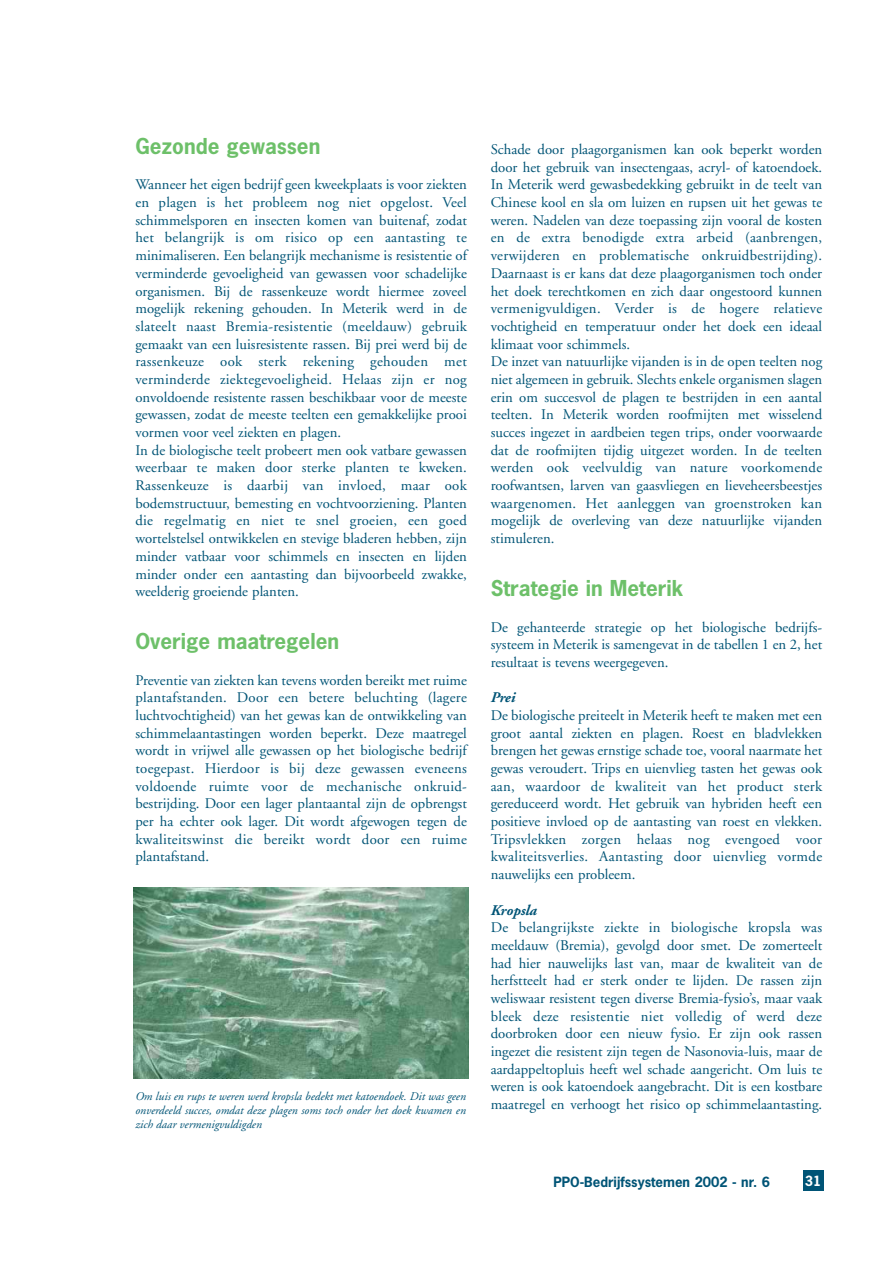
<style>
.page{position:relative;width:893px;height:1263px;background:#fff}
.page>*{position:absolute;margin:0;border:0;box-sizing:border-box;transform-origin:0 0}
.t1{font:700 20.7px "News Gothic";color:#6dc069}
.t2{font:14.7px/17.7px "Adobe Garamond";color:#005476;text-align:justify}
.t3{font:italic 700 14.7px "Adobe Garamond";color:#005476}
.t4{font:700 13.2px "News Gothic";color:#005476}
.t5{font:700 13.2px "News Gothic";color:#fff}
.t6{font:italic 11.85px/14.1px "Adobe Garamond";color:#005476;text-align:justify}
</style>
<div class="page">
<svg style="left:133px;top:887px;width:691px;height:304px"></svg>
<h1 class="t1" style="left:135px;top:138px;width:186px">Gezonde gewassen</h1>
<p class="t2" style="left:135px;top:177px;width:333px;text-align:left">Wanneer het eigen bedrijf geen kweekplaats is voor ziekten en plagen is het probleem nog niet opgelost. Veel schimmelsporen en insecten komen van buitenaf, zodat het belangrijk is om risico op een aantasting te minimaliseren. Een belangrijk mechanisme is resistentie of verminderde gevoeligheid van gewassen voor schadelijke organismen. Bij de rassenkeuze wordt hiermee zoveel mogelijk rekening gehouden. In Meterik werd in de slateelt naast Bremia-resistentie (meeldauw) gebruik gemaakt van een luisresistente rassen. Bij prei werd bij de rassenkeuze ook sterk rekening gehouden met verminderde ziektegevoeligheid. Helaas zijn er nog onvoldoende resistente rassen beschikbaar voor de meeste gewassen, zodat de meeste teelten een gemakkelijke prooi vormen voor veel ziekten en plagen.<br>In de biologische teelt probeert men ook vatbare gewassen weerbaar te maken door sterke planten te kweken.<br>Rassenkeuze is daarbij van invloed, maar ook bodemstructuur, bemesting en vochtvoorziening. Planten die regelmatig en niet te snel groeien, een goed wortelstelsel ontwikkelen en stevige bladeren hebben, zijn minder vatbaar voor schimmels en insecten en lijden minder onder een aantasting dan bijvoorbeeld zwakke, weelderig groeiende planten.</p>
<h1 class="t1" style="left:135px;top:633px;width:205px">Overige maatregelen</h1>
<p class="t2" style="left:135px;top:672px;width:333px">Preventie van ziekten kan tevens worden bereikt met ruime plantafstanden. Door een betere beluchting (lagere luchtvochtigheid) van het gewas kan de ontwikkeling van schimmelaantastingen worden beperkt. Deze maatregel wordt in vrijwel alle gewassen op het biologische bedrijf toegepast. Hierdoor is bij deze gewassen eveneens voldoende ruimte voor de mechanische onkruid&shy;bestrijding. Door een lager plantaantal zijn de opbrengst per ha echter ook lager. Dit wordt afgewogen tegen de kwaliteitswinst die bereikt wordt door een ruime plantafstand.</p>
<p class="t6" style="left:135px;top:1090px;width:332px">Om luis en rups te weren werd kropsla bedekt met katoendoek. Dit was geen onverdeeld succes, omdat deze plagen soms toch onder het doek kwamen en zich daar vermenigvuldigden</p>
<p class="t2" style="left:490px;top:142px;width:333px;text-align:left">Schade door plaagorganismen kan ook beperkt worden door het gebruik van insectengaas, acryl- of katoendoek.<br>In Meterik werd gewasbedekking gebruikt in de teelt van Chinese kool en sla om luizen en rupsen uit het gewas te weren. Nadelen van deze toepassing zijn vooral de kosten en de extra benodigde extra arbeid (aanbrengen, verwijderen en problematische onkruidbestrijding).<br>Daarnaast is er kans dat deze plaagorganismen toch onder het doek terechtkomen en zich daar ongestoord kunnen vermenigvuldigen. Verder is de hogere relatieve vochtigheid en temperatuur onder het doek een ideaal klimaat voor schimmels.<br>De inzet van natuurlijke vijanden is in de open teelten nog niet algemeen in gebruik. Slechts enkele organismen slagen erin om succesvol de plagen te bestrijden in een aantal teelten. In Meterik worden roofmijten met wisselend succes ingezet in aardbeien tegen trips, onder voorwaarde dat de roofmijten tijdig uitgezet worden. In de teelten werden ook veelvuldig van nature voorkomende roofwantsen, larven van gaasvliegen en lieveheersbeestjes waargenomen. Het aanleggen van groenstroken kan mogelijk de overleving van deze natuurlijke vijanden stimuleren.</p>
<h1 class="t1" style="left:490px;top:580px;width:194px">Strategie in Meterik</h1>
<p class="t2" style="left:490px;top:619px;width:333px">De gehanteerde strategie op het biologische bedrijfs&shy;systeem in Meterik is samengevat in de tabellen 1 en 2, het resultaat is tevens weergegeven.</p>
<p class="t3" style="left:490px;top:692px;width:26px">Prei</p>
<p class="t2" style="left:490px;top:708px;width:333px">De biologische preiteelt in Meterik heeft te maken met een groot aantal ziekten en plagen. Roest en bladvlekken brengen het gewas ernstige schade toe, vooral naarmate het gewas veroudert. Trips en uienvlieg tasten het gewas ook aan, waardoor de kwaliteit van het product sterk gereduceerd wordt. Het gebruik van hybriden heeft een positieve invloed op de aantasting van roest en vlekken.<br>Tripsvlekken zorgen helaas nog evengoed voor kwaliteitsverlies. Aantasting door uienvlieg vormde nauwelijks een probleem.</p>
<p class="t3" style="left:490px;top:904px;width:48px">Kropsla</p>
<p class="t2" style="left:490px;top:920px;width:333px">De belangrijkste ziekte in biologische kropsla was meeldauw (Bremia), gevolgd door smet. De zomerteelt had hier nauwelijks last van, maar de kwaliteit van de herfstteelt had er sterk onder te lijden. De rassen zijn weliswaar resistent tegen diverse Bremia-fysio’s, maar vaak bleek deze resistentie niet volledig of werd deze doorbroken door een nieuw fysio. Er zijn ook rassen ingezet die resistent zijn tegen de Nasonovia-luis, maar de aardappeltopluis heeft wel schade aangericht. Om luis te weren is ook katoendoek aangebracht. Dit is een kostbare maatregel en verhoogt het risico op schimmelaantasting.</p>
<p class="t4" style="left:553px;top:1176px;width:218px">PPO-Bedrijfssystemen 2002 - nr. 6</p>
<p class="t5" style="left:805px;top:1175px;width:18px">31</p>
</div>
